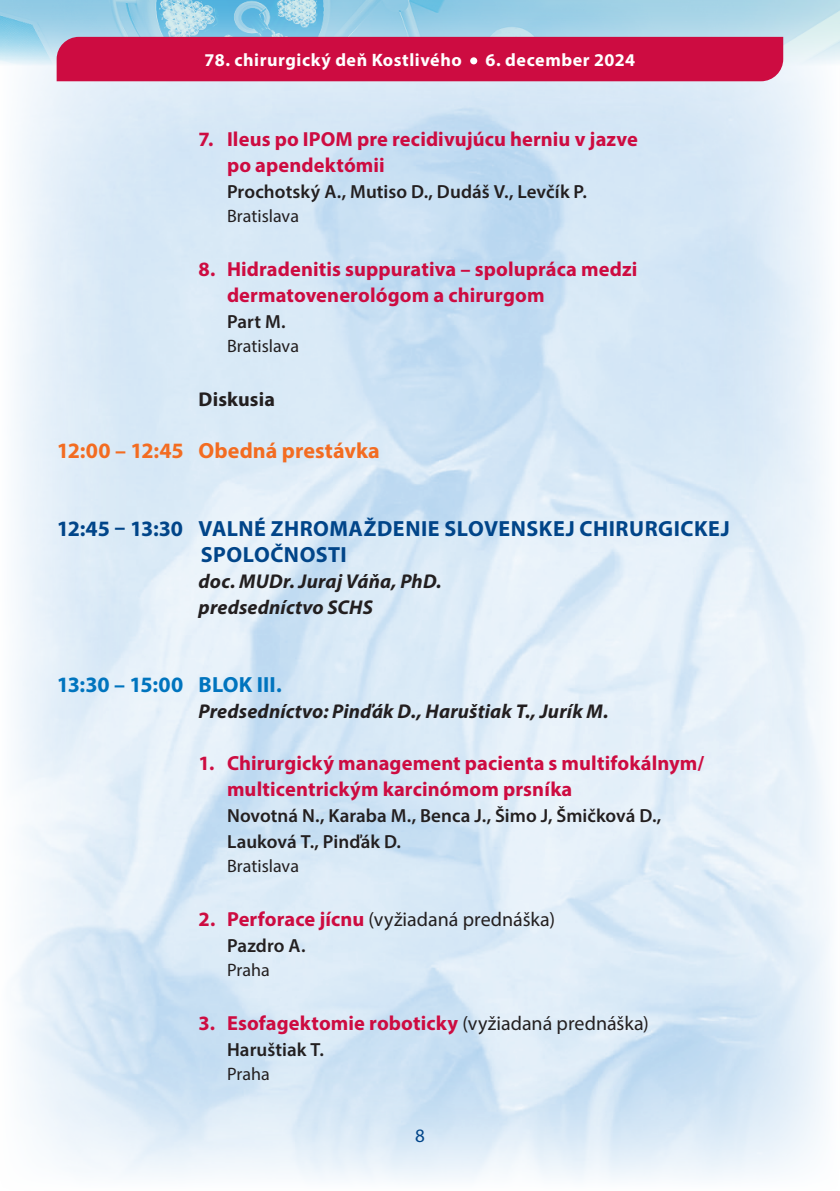
<style>
.page{position:relative;width:840px;height:1191px;background:#fff}
.page>*{position:absolute;margin:0;border:0;box-sizing:border-box;transform-origin:0 0}
.t1{font:700 22px/26px "Myriad Pro";letter-spacing:.02em;color:#014589}
.t2{font:700 22px "Myriad Pro";letter-spacing:.005em;color:#f36c21}
.t3{font:700 22px "Myriad Pro";letter-spacing:.005em;color:#0074be}
.t4{font:700 20.4px/26px "Myriad Pro";letter-spacing:.005em;color:#cd0c41}
.t5{font:italic 700 20px/26px "Myriad Pro";letter-spacing:.005em;color:#231f20}
.t6{font:20px "Myriad Pro";color:#231f20}
.t7{font:700 20px "Myriad Pro";letter-spacing:.005em;color:#231f20}
.t8{font:600 19px/26px "Myriad Pro";letter-spacing:.005em;color:#231f20}
.t9{font:19px "Myriad Pro";color:#014589}
.t10{font:700 18px "Myriad Pro";letter-spacing:.03em;color:#fff}
.t11{font:18px "Myriad Pro";color:#231f20}
.s1{font-weight:700;font-size:20.4px;color:#cd0c41}
.s2{font-weight:400;font-size:20px;color:#231f20}
</style>
<div class="page">
<img style="left:0;top:0;width:839px;height:81px">
<div style="left:57px;top:37px;width:725px;height:44px;background:#cd0c41"></div>
<div style="left:470px;top:57px;width:7px;height:7px;background:#fff;border-radius:50%"></div>
<p class="t10" style="left:204px;top:48px;width:258px">78. chirurgický deň Kostlivého</p>
<p class="t10" style="left:485px;top:48px;width:151px">6. december 2024</p>
<p class="t4" style="left:227px;top:125px;width:412px;text-indent:-28px">7. Ileus po IPOM pre recidivujúcu herniu v jazve po apendektómii</p>
<p class="t8" style="left:227px;top:178px;width:361px">Prochotský A., Mutiso D., Dudáš V., Levčík P.</p>
<p class="t11" style="left:227px;top:205px;width:74px">Bratislava</p>
<p class="t4" style="left:227px;top:255px;width:412px;text-indent:-28px">8. Hidradenitis suppurativa – spolupráca medzi dermatovenerológom a chirurgom</p>
<p class="t8" style="left:227px;top:308px;width:60px">Part M.</p>
<p class="t11" style="left:227px;top:335px;width:74px">Bratislava</p>
<p class="t7" style="left:198px;top:386px;width:78px">Diskusia</p>
<p class="t2" style="left:57px;top:436px;width:324px">12:00 – 12:45 Obedná prestávka</p>
<p class="t1" style="left:201px;top:515px;width:530px;text-indent:-144px">12:45 – 13:30 VALNÉ ZHROMAŽDENIE SLOVENSKEJ CHIRURGICKEJ<br>SPOLOČNOSTI</p>
<p class="t5" style="left:198px;top:567px;width:244px">doc. MUDr. Juraj Váňa, PhD. predsedníctvo SCHS</p>
<p class="t3" style="left:57px;top:670px;width:226px">13:30 – 15:00 BLOK III.</p>
<p class="t5" style="left:198px;top:697px;width:411px">Predsedníctvo: Pinďák D., Haruštiak T., Jurík M.</p>
<p class="t4" style="left:227px;top:749px;width:478px;text-indent:-28px">1. Chirurgický management pacienta s multifokálnym/ multicentrickým karcinómom prsníka</p>
<p class="t8" style="left:227px;top:802px;width:435px">Novotná N., Karaba M., Benca J., Šimo J, Šmičková D.,<br>Lauková T., Pinďák D.</p>
<p class="t11" style="left:227px;top:855px;width:74px">Bratislava</p>
<p class="t6" style="left:198px;top:907px;width:358px"><span class="s1">2. Perforace jícnu</span> (vyžiadaná prednáška)</p>
<p class="t8" style="left:227px;top:932px;width:80px">Pazdro A.</p>
<p class="t11" style="left:227px;top:959px;width:44px">Praha</p>
<p class="t4" style="left:198px;top:1009px;width:451px">3. Esofagektomie roboticky <span class="s2">(vyžiadaná prednáška)</span></p>
<p class="t8" style="left:227px;top:1036px;width:98px">Haruštiak T.</p>
<p class="t11" style="left:227px;top:1063px;width:44px">Praha</p>
<p class="t9" style="left:415px;top:1124px;width:11px">8</p>
</div>
